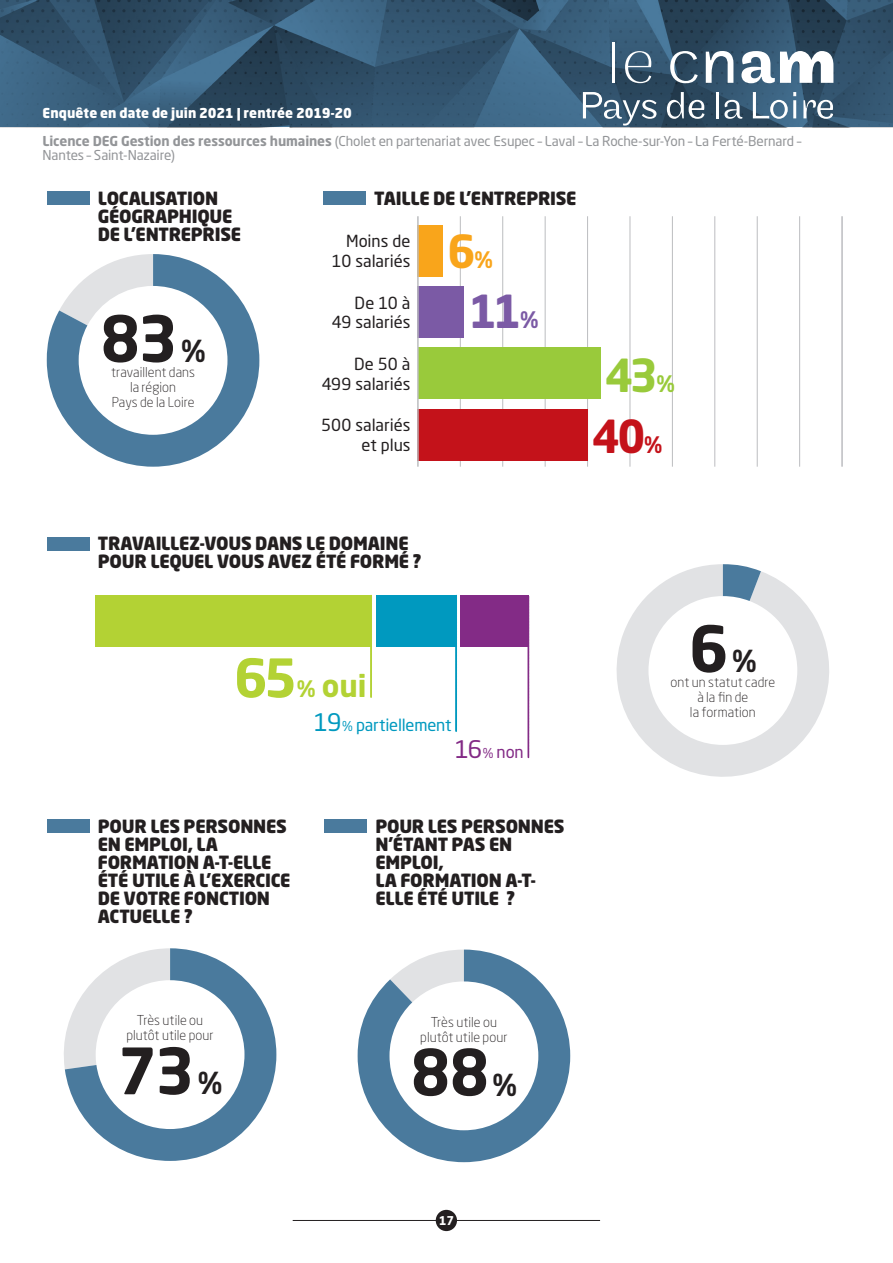
<style>
.page{position:relative;width:893px;height:1263px;background:#fff}
.page>*{position:absolute;margin:0;border:0;box-sizing:border-box;transform-origin:0 0}
.Breve_texte_courant{font:700 63px "Neo Sans W1 G";color:#231f20}
.Breve_texte_courant-2{font:700 52.5px "Neo Sans W1 G";color:#b3d234}
.Breve_texte_courant-3{font:700 45px "Neo Sans W1 G";color:#7b5aa5}
.Breve_texte_courant-4{font:700 45px "Neo Sans W1 G";color:#99ca3b}
.Breve_texte_courant-5{font:700 45px "Neo Sans W1 G";color:#c4121a}
.Breve_texte_courant-6{font:700 45px "Neo Sans W1 G";color:#f9a51b}
.Breve_texte_courant-7{font:700 30px "Neo Sans W1 G";color:#b3d234}
.Breve_texte_courant-8{font:900 18px/18px "Neo Sans W1 G";letter-spacing:-.015em;color:#231f20}
.Breve_texte_courant-9{font:16.5px/19.5px "Neo Sans W1 G";letter-spacing:-.005em;color:#231f20;text-align:right}
.Breve_texte_courant-10{font:16.5px "Neo Sans W1 G";letter-spacing:-.01em;color:#0099bf}
.Breve_texte_courant-11{font:16.5px "Neo Sans W1 G";color:#832b86}
.Breve_texte_courant-12{font:13.5px/13.5px "Neo Sans W1 G";letter-spacing:-.015em;color:#939598}
.Breve_texte_courant-13{font:300 13.5px/15px "Neo Sans W1 G";letter-spacing:.005em;color:#231f20;text-align:center}
.t1{font:900 13.5px "Neo Sans W1 G";letter-spacing:.005em;color:#fff}
.t2{font:700 12px "Neo Sans W1 G";color:#fff}
.s1{font-weight:700}
.s2{font-size:30px}
.s3{font-size:22.5px}
.s4{font-size:24px}
.s5{font-size:13.5px}
</style>
<div class="page">
<div style="left:95px;top:595px;width:276px;height:51px;background:#b3d234"></div>
<div style="left:47px;top:191px;width:42px;height:14px;background:#4a7a9d"></div>
<div style="left:47px;top:537px;width:42px;height:13px;background:#4a7a9d"></div>
<div style="left:47px;top:819px;width:42px;height:14px;background:#4a7a9d"></div>
<div style="left:324px;top:819px;width:43px;height:14px;background:#4a7a9d"></div>
<div style="left:376px;top:595px;width:80px;height:51px;background:#0099bf"></div>
<div style="left:461px;top:595px;width:68px;height:51px;background:#832b86"></div>
<svg style="left:371px;top:595px;width:1px;height:103px"></svg>
<svg style="left:456px;top:595px;width:1px;height:137px"></svg>
<svg style="left:528px;top:646px;width:1px;height:112px"></svg>
<div style="left:323px;top:191px;width:43px;height:14px;background:#4a7a9d"></div>
<hr style="left:460px;top:216px;width:1px;height:251px;background:#bcbdc0">
<hr style="left:502px;top:216px;width:1px;height:251px;background:#bcbdc0">
<hr style="left:587px;top:216px;width:1px;height:251px;background:#bcbdc0">
<hr style="left:545px;top:216px;width:1px;height:251px;background:#bcbdc0">
<hr style="left:630px;top:216px;width:1px;height:251px;background:#bcbdc0">
<hr style="left:672px;top:216px;width:1px;height:251px;background:#bcbdc0">
<hr style="left:714px;top:216px;width:1px;height:251px;background:#bcbdc0">
<hr style="left:757px;top:216px;width:1px;height:251px;background:#bcbdc0">
<hr style="left:799px;top:216px;width:1px;height:251px;background:#bcbdc0">
<hr style="left:841px;top:216px;width:2px;height:251px;background:#bcbdc0">
<div style="left:418px;top:225px;width:25px;height:51px;background:#f9a51b"></div>
<div style="left:418px;top:409px;width:170px;height:51px;background:#c4121a"></div>
<div style="left:418px;top:348px;width:182px;height:51px;background:#99ca3b"></div>
<div style="left:418px;top:287px;width:46px;height:51px;background:#7b5aa5"></div>
<hr style="left:417px;top:216px;width:2px;height:251px;background:#bcbdc0">
<svg style="left:47px;top:254px;width:212px;height:213px"></svg>
<svg style="left:616px;top:564px;width:213px;height:213px"></svg>
<svg style="left:723px;top:564px;width:38px;height:37px"></svg>
<svg style="left:64px;top:948px;width:212px;height:213px"></svg>
<svg style="left:358px;top:949px;width:212px;height:213px"></svg>
<hr style="left:293px;top:1220px;width:307px;height:1px;background:#231f20">
<div style="left:436px;top:1210px;width:21px;height:21px;background:#231f20;border-radius:50%"></div>
<svg style="left:0;top:0;width:893px;height:127px;background:#335570"></svg>
<svg style="left:583px;top:92px;width:73px;height:34px"></svg>
<svg style="left:667px;top:92px;width:37px;height:27px"></svg>
<hr style="left:716px;top:92px;width:3px;height:26px;background:#fff">
<svg style="left:724px;top:100px;width:18px;height:19px"></svg>
<svg style="left:753px;top:92px;width:43px;height:27px"></svg>
<hr style="left:793px;top:100px;width:3px;height:18px;background:#fff">
<svg style="left:803px;top:100px;width:30px;height:19px"></svg>
<svg style="left:625px;top:51px;width:26px;height:32px"></svg>
<hr style="left:613px;top:43px;width:2px;height:40px;background:#fff">
<svg style="left:670px;top:51px;width:28px;height:32px"></svg>
<svg style="left:706px;top:51px;width:27px;height:32px"></svg>
<svg style="left:741px;top:51px;width:92px;height:32px"></svg>
<p class="t1" style="left:43px;top:105px;width:311px">Enquête en date de juin 2021 | rentrée 2019-20</p>
<p class="Breve_texte_courant-12" style="left:43px;top:134px;width:760px"><span class="s1">Licence DEG Gestion des ressources humaines</span> (Cholet en partenariat avec Esupec – Laval – La Roche-sur-Yon – La Ferté-Bernard –<br>Nantes – Saint-Nazaire)</p>
<p class="Breve_texte_courant-8" style="left:98px;top:189px;width:145px">LOCALISATION<br>GÉOGRAPHIQUE<br>DE L’ENTREPRISE</p>
<p class="Breve_texte_courant" style="left:100px;top:298px;width:107px">83<span class="s2">%</span></p>
<p class="Breve_texte_courant-13" style="left:111px;top:364px;width:85px">travaillent dans la région<br>Pays de la Loire</p>
<p class="Breve_texte_courant-8" style="left:374px;top:189px;width:204px">TAILLE DE L’ENTREPRISE</p>
<p class="Breve_texte_courant-9" style="left:332px;top:231px;width:80px">Moins de<br>10 salariés</p>
<p class="Breve_texte_courant-9" style="left:332px;top:293px;width:80px">De 10 à<br>49 salariés</p>
<p class="Breve_texte_courant-9" style="left:322px;top:354px;width:90px">De 50 à<br>499 salariés</p>
<p class="Breve_texte_courant-9" style="left:321px;top:415px;width:91px">500 salariés et plus</p>
<p class="Breve_texte_courant-6" style="left:447px;top:223px;width:47px">6<span class="s3">%</span></p>
<p class="Breve_texte_courant-3" style="left:469px;top:283px;width:71px">11<span class="s3">%</span></p>
<p class="Breve_texte_courant-4" style="left:605px;top:346px;width:72px">43<span class="s3">%</span></p>
<p class="Breve_texte_courant-5" style="left:592px;top:408px;width:72px">40<span class="s3">%</span></p>
<p class="Breve_texte_courant-8" style="left:98px;top:535px;width:325px">TRAVAILLEZ-VOUS DANS LE DOMAINE<br>POUR LEQUEL VOUS AVEZ ÉTÉ FORMÉ ?</p>
<p class="Breve_texte_courant-2" style="left:234px;top:644px;width:65px">65</p>
<p class="Breve_texte_courant-7" style="left:297px;top:667px;width:71px"><span class="s3">%</span> oui</p>
<p class="Breve_texte_courant-10" style="left:314px;top:715px;width:139px"><span class="s4">19</span><span class="s5">%</span> partiellement</p>
<p class="Breve_texte_courant-11" style="left:455px;top:741px;width:70px"><span class="s4">16</span><span class="s5">%</span> non</p>
<p class="Breve_texte_courant-8" style="left:98px;top:817px;width:194px">POUR LES PERSONNES<br>EN EMPLOI, LA<br>FORMATION A-T-ELLE<br>ÉTÉ UTILE À L’EXERCICE<br>DE VOTRE FONCTION<br>ACTUELLE ?</p>
<p class="Breve_texte_courant-8" style="left:375px;top:817px;width:191px">POUR LES PERSONNES<br>N’ÉTANT PAS EN<br>EMPLOI,<br>LA FORMATION A-T-<br>ELLE ÉTÉ UTILE ?</p>
<p class="Breve_texte_courant" style="left:689px;top:608px;width:69px">6<span class="s2">%</span></p>
<p class="Breve_texte_courant-13" style="left:671px;top:674px;width:106px">ont un statut cadre</p>
<p class="Breve_texte_courant-13" style="left:697px;top:689px;width:53px">à la fin de</p>
<p class="Breve_texte_courant-13" style="left:690px;top:704px;width:67px">la formation</p>
<p class="Breve_texte_courant-13" style="left:126px;top:1013px;width:89px">Très utile ou plutôt utile pour</p>
<p class="Breve_texte_courant" style="left:118px;top:1030px;width:106px">73<span class="s2">%</span></p>
<p class="Breve_texte_courant-13" style="left:420px;top:1014px;width:89px">Très utile ou plutôt utile pour</p>
<p class="Breve_texte_courant" style="left:411px;top:1032px;width:108px">88<span class="s2">%</span></p>
<p class="t2" style="left:439px;top:1213px;width:17px">17</p>
</div>
